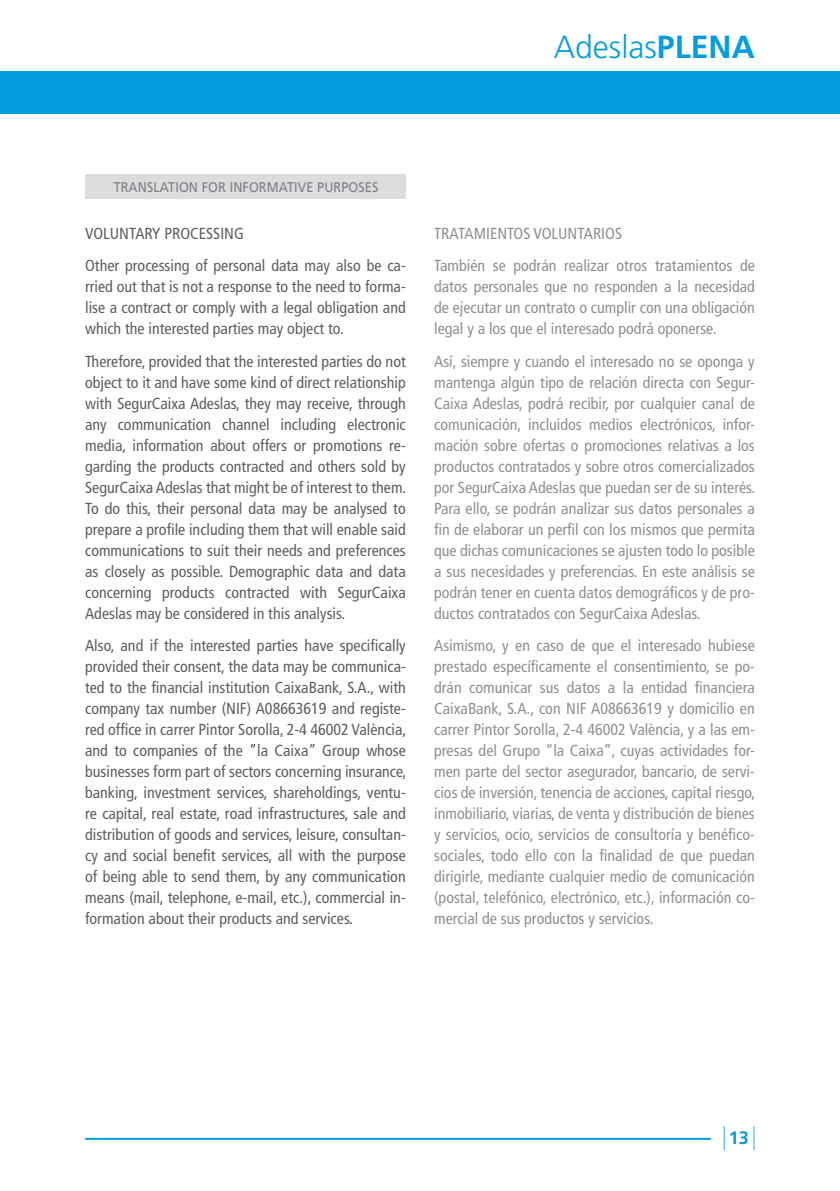
<style>
.page{position:relative;width:840px;height:1191px;background:#fff}
.page>*{position:absolute;margin:0;border:0;box-sizing:border-box;transform-origin:0 0}
.t1{font:300 32px "Frutiger";color:#069ddc}
.t2{font:700 18px "Frutiger";color:#069ddc}
.t3{font:condensed 16px/21px "Frutiger";color:#5f5f62;text-align:justify}
.t4{font:14px "Frutiger";letter-spacing:.01em;color:#7d7f82;scale:.9 1}
.s1{font-weight:700}
</style>
<div class="page">
<div style="left:0;top:71px;width:839px;height:43px;background:#069ddc"></div>
<hr style="left:85px;top:1137px;width:625px;height:2px;background:#069ddc">
<svg style="left:753px;top:1125px;width:1px;height:25px"></svg>
<svg style="left:723px;top:1126px;width:1px;height:24px"></svg>
<div style="left:85px;top:174px;width:320px;height:25px;background:#dbdcde"></div>
<h1 class="t1" style="left:553px;top:29px;width:202px">Adeslas<span class="s1">PLENA</span></h1>
<p class="t4" style="left:114px;top:179px;width:295px">TRANSLATION FOR INFORMATIVE PURPOSES</p>
<p class="t3" style="left:85px;top:217px;width:322px;line-height:32.4px">VOLUNTARY PROCESSING<br>Other processing of personal data may also be ca-</p>
<p class="t3" style="left:85px;top:276px;width:322px">rried out that is not a response to the need to forma&shy;lise a contract or comply with a legal obligation and which the interested parties may object to.</p>
<p class="t3" style="left:85px;top:350px;width:322px">Therefore, provided that the interested parties do not object to it and have some kind of direct relationship with SegurCaixa Adeslas, they may receive, through any communication channel including electronic media, information about offers or promotions re&shy;garding the products contracted and others sold by SegurCaixa Adeslas that might be of interest to them.<br>To do this, their personal data may be analysed to prepare a profile including them that will enable said communications to suit their needs and preferences as closely as possible. Demographic data and data concerning products contracted with SegurCaixa Adeslas may be considered in this analysis.</p>
<p class="t3" style="left:85px;top:635px;width:322px">Also, and if the interested parties have specifically provided their consent, the data may be communica&shy;ted to the financial institution CaixaBank, S.A., with company tax number (NIF) A08663619 and registe&shy;red office in carrer Pintor Sorolla, 2-4 46002 València, and to companies of the ”la Caixa” Group whose businesses form part of sectors concerning insurance, banking, investment services, shareholdings, ventu&shy;re capital, real estate, road infrastructures, sale and distribution of goods and services, leisure, consultan&shy;cy and social benefit services, all with the purpose of being able to send them, by any communication means (mail, telephone, e-mail, etc.), commercial in&shy;formation about their products and services.</p>
<p class="t3" style="left:434px;top:217px;width:322px;line-height:32.4px">TRATAMIENTOS VOLUNTARIOS<br>También se podrán realizar otros tratamientos de</p>
<p class="t3" style="left:434px;top:276px;width:322px">datos personales que no responden a la necesidad de ejecutar un contrato o cumplir con una obligación legal y a los que el interesado podrá oponerse.</p>
<p class="t3" style="left:434px;top:350px;width:322px">Así, siempre y cuando el interesado no se oponga y mantenga algún tipo de relación directa con Segur-Caixa Adeslas, podrá recibir, por cualquier canal de comunicación, incluidos medios electrónicos, infor&shy;mación sobre ofertas o promociones relativas a los productos contratados y sobre otros comercializados por SegurCaixa Adeslas que puedan ser de su interés.<br>Para ello, se podrán analizar sus datos personales a fin de elaborar un perfil con los mismos que permita que dichas comunicaciones se ajusten todo lo posible a sus necesidades y preferencias. En este análisis se podrán tener en cuenta datos demográficos y de pro&shy;ductos contratados con SegurCaixa Adeslas.</p>
<p class="t3" style="left:434px;top:635px;width:322px">Asimismo, y en caso de que el interesado hubiese prestado específicamente el consentimiento, se po&shy;drán comunicar sus datos a la entidad financiera CaixaBank, S.A., con NIF A08663619 y domicilio en carrer Pintor Sorolla, 2-4 46002 València, y a las em&shy;presas del Grupo “la Caixa”, cuyas actividades for&shy;men parte del sector asegurador, bancario, de servi&shy;cios de inversión, tenencia de acciones, capital riesgo, inmobiliario, viarias, de venta y distribución de bienes y servicios, ocio, servicios de consultoría y benéfico&shy;sociales, todo ello con la finalidad de que puedan dirigirle, mediante cualquier medio de comunicación (postal, telefónico, electrónico, etc.), información co&shy;mercial de sus productos y servicios.</p>
<p class="t2" style="left:728px;top:1127px;width:22px">13</p>
</div>
